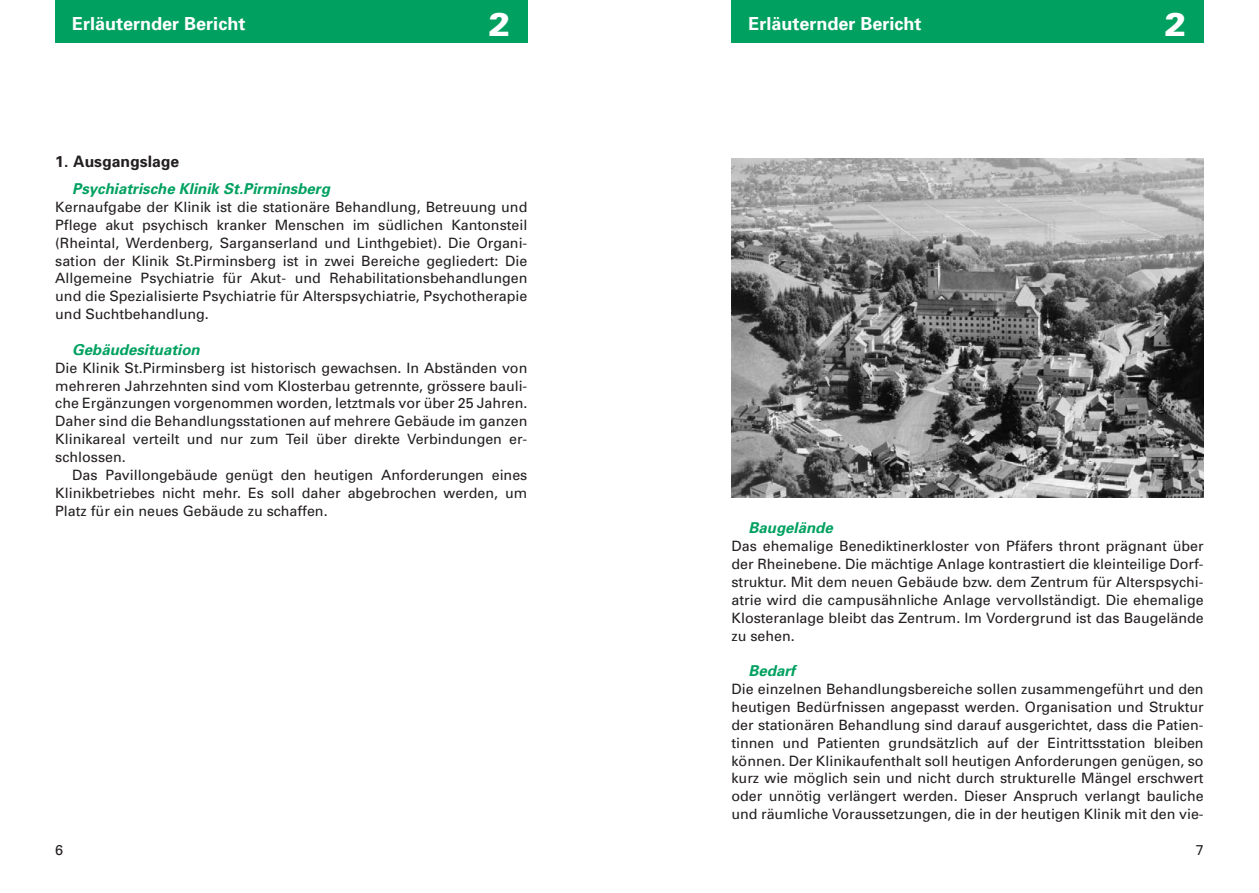
<style>
.page{position:relative;width:1259px;height:893px;background:#fff}
.page>*{position:absolute;margin:0;border:0;box-sizing:border-box;transform-origin:0 0}
.t1{font:900 33px "Univers";color:#fff}
.t2{font:700 18px "Univers";color:#fff}
.t3{font:700 15.75px "Univers";color:#231f20}
.t4{font:italic 700 15px "Univers";color:#00a160}
.t5{font:14.25px/17.9px "Univers";color:#231f20;text-align:justify}
</style>
<div class="page">
<div style="left:731px;top:0;width:472px;height:43px;background:#00a160"></div>
<div style="left:55px;top:0;width:472px;height:43px;background:#00a160"></div>
<img style="left:731px;top:158px;width:472px;height:340px">
<p class="t2" style="left:72px;top:17px;width:175px">Erläuternder Bericht</p>
<h1 class="t1" style="left:488px;top:12px;width:24px">2</h1>
<h1 class="t1" style="left:1164px;top:12px;width:24px">2</h1>
<p class="t2" style="left:748px;top:17px;width:175px">Erläuternder Bericht</p>
<p class="t3" style="left:55px;top:156px;width:125px">1. Ausgangslage</p>
<p class="t4" style="left:72px;top:183px;width:262px">Psychiatrische Klinik St.Pirminsberg</p>
<p class="t5" style="left:55px;top:199px;width:474px">Kernaufgabe der Klinik ist die stationäre Behandlung, Betreuung und Pflege akut psychisch kranker Menschen im südlichen Kantonsteil (Rheintal, Werdenberg, Sarganserland und Linthgebiet). Die Organi&shy;sation der Klinik St.Pirminsberg ist in zwei Bereiche gegliedert: Die Allgemeine Psychiatrie für Akut- und Rehabilitationsbehandlungen und die Spezialisierte Psychiatrie für Alterspsychiatrie, Psychotherapie und Suchtbehandlung.</p>
<p class="t4" style="left:72px;top:344px;width:132px">Gebäudesituation</p>
<p class="t5" style="left:55px;top:360px;width:474px">Die Klinik St.Pirminsberg ist historisch gewachsen. In Abständen von mehreren Jahrzehnten sind vom Klosterbau getrennte, grössere bauli&shy;che Ergänzungen vorgenommen worden, letztmals vor über 25 Jahren.<br>Daher sind die Behandlungsstationen auf mehrere Gebäude im ganzen Klinikareal verteilt und nur zum Teil über direkte Verbindungen er&shy;schlossen.</p>
<p class="t5" style="left:55px;top:467px;width:473px;text-indent:17px">Das Pavillongebäude genügt den heutigen Anforderungen eines Klinikbetriebes nicht mehr. Es soll daher abgebrochen werden, um Platz für ein neues Gebäude zu schaffen.</p>
<p class="t5" style="left:55px;top:842px;width:9px">6</p>
<p class="t4" style="left:748px;top:523px;width:89px">Baugelände</p>
<p class="t5" style="left:731px;top:539px;width:474px">Das ehemalige Benediktinerkloster von Pfäfers thront prägnant über der Rheinebene. Die mächtige Anlage kontrastiert die kleinteilige Dorf&shy;struktur. Mit dem neuen Gebäude bzw. dem Zentrum für Alterspsychi&shy;atrie wird die campusähnliche Anlage vervollständigt. Die ehemalige Klosteranlage bleibt das Zentrum. Im Vordergrund ist das Baugelände zu sehen.</p>
<p class="t4" style="left:748px;top:665px;width:48px">Bedarf</p>
<p class="t5" style="left:731px;top:681px;width:474px">Die einzelnen Behandlungsbereiche sollen zusammengeführt und den heutigen Bedürfnissen angepasst werden. Organisation und Struktur der stationären Behandlung sind darauf ausgerichtet, dass die Patien&shy;tinnen und Patienten grundsätzlich auf der Eintrittsstation bleiben können. Der Klinikaufenthalt soll heutigen Anforderungen genügen, so kurz wie möglich sein und nicht durch strukturelle Mängel erschwert oder unnötig verlängert werden. Dieser Anspruch verlangt bauliche und räumliche Voraussetzungen, die in der heutigen Klinik mit den vie-</p>
<p class="t5" style="left:1195px;top:842px;width:9px">7</p>
</div>
